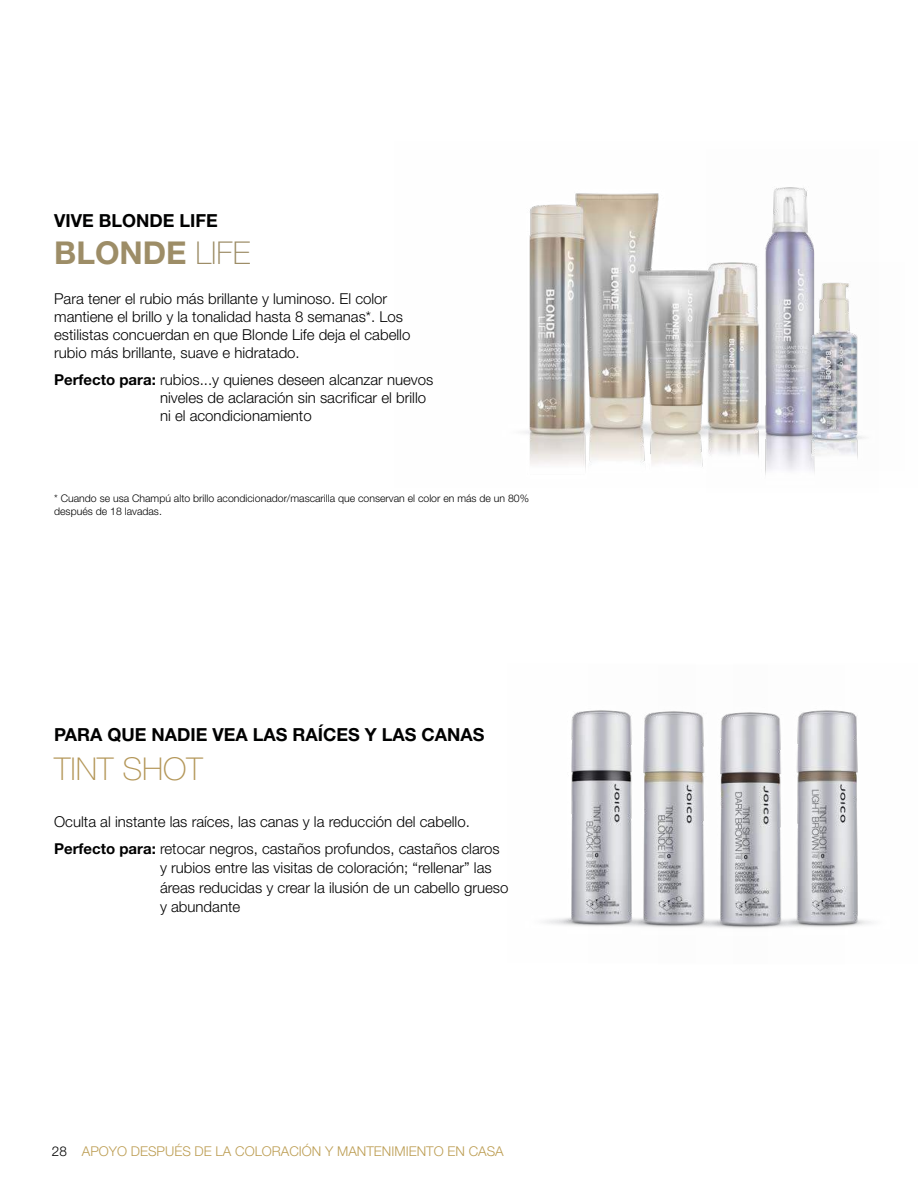
<style>
.page{position:relative;width:918px;height:1188px;background:#fff}
.page>*{position:absolute;margin:0;border:0;box-sizing:border-box;transform-origin:0 0}
.t1{font:700 31.5px "Helvetica Neue LT Std";color:#9d8d67}
.t2{font:100 31.5px "Helvetica Neue LT Std";color:#b49759}
.t3{font:700 18px "Helvetica Neue LT Std";color:#000101}
.t4{font:300 15px/18px "Helvetica Neue LT Std";color:#000}
.t5{font:300 13.5px "Helvetica Neue LT Std";color:#bd9e54}
.t6{font:300 10.5px/12.6px "Helvetica Neue LT Std";color:#000}
.s1{font-weight:100}
.s2{font-weight:700}
.s3{color:#000}
</style>
<div class="page">
<img style="left:544px;top:711px;width:45px;height:215px">
<img style="left:589px;top:710px;width:70px;height:217px">
<img style="left:659px;top:711px;width:74px;height:217px">
<img style="left:733px;top:710px;width:139px;height:218px">
<img style="left:524px;top:187px;width:291px;height:288px">
<img style="left:767px;top:262px;width:98px;height:209px">
<p class="t3" style="left:54px;top:209px;width:165px">VIVE BLONDE LIFE</p>
<h1 class="t1" style="left:54px;top:233px;width:198px">BLONDE <span class="s1">LIFE</span></h1>
<p class="t4" style="left:54px;top:290px;width:358px">Para tener el rubio más brillante y luminoso. El color mantiene el brillo y la tonalidad hasta 8 semanas*. Los estilistas concuerdan en que Blonde Life deja el cabello rubio más brillante, suave e hidratado.</p>
<p class="t4" style="left:160px;top:371px;width:275px;text-indent:-106px"><span class="s2">Perfecto para:</span> rubios...y quienes deseen alcanzar nuevos niveles de aclaración sin sacrificar el brillo ni el acondicionamiento</p>
<p class="t6" style="left:54px;top:492px;width:476px">* Cuando se usa Champú alto brillo acondicionador/mascarilla que conservan el color en más de un 80% después de 18 lavadas.</p>
<p class="t3" style="left:54px;top:724px;width:432px">PARA QUE NADIE VEA LAS RAÍCES Y LAS CANAS</p>
<h1 class="t2" style="left:54px;top:751px;width:150px">TINT SHOT</h1>
<p class="t4" style="left:54px;top:808px;width:447px;line-height:27px">Oculta al instante las raíces, las canas y la reducción del cabello.<br><span class="s2">Perfecto para:</span> retocar negros, castaños profundos, castaños claros</p>
<p class="t4" style="left:160px;top:858px;width:350px;line-height:19.5px">y rubios entre las visitas de coloración; “rellenar” las áreas reducidas y crear la ilusión de un cabello grueso y abundante</p>
<p class="t5" style="left:52px;top:1143px;width:453px"><span class="s3">28</span> APOYO DESPUÉS DE LA COLORACIÓN Y MANTENIMIENTO EN CASA</p>
</div>
